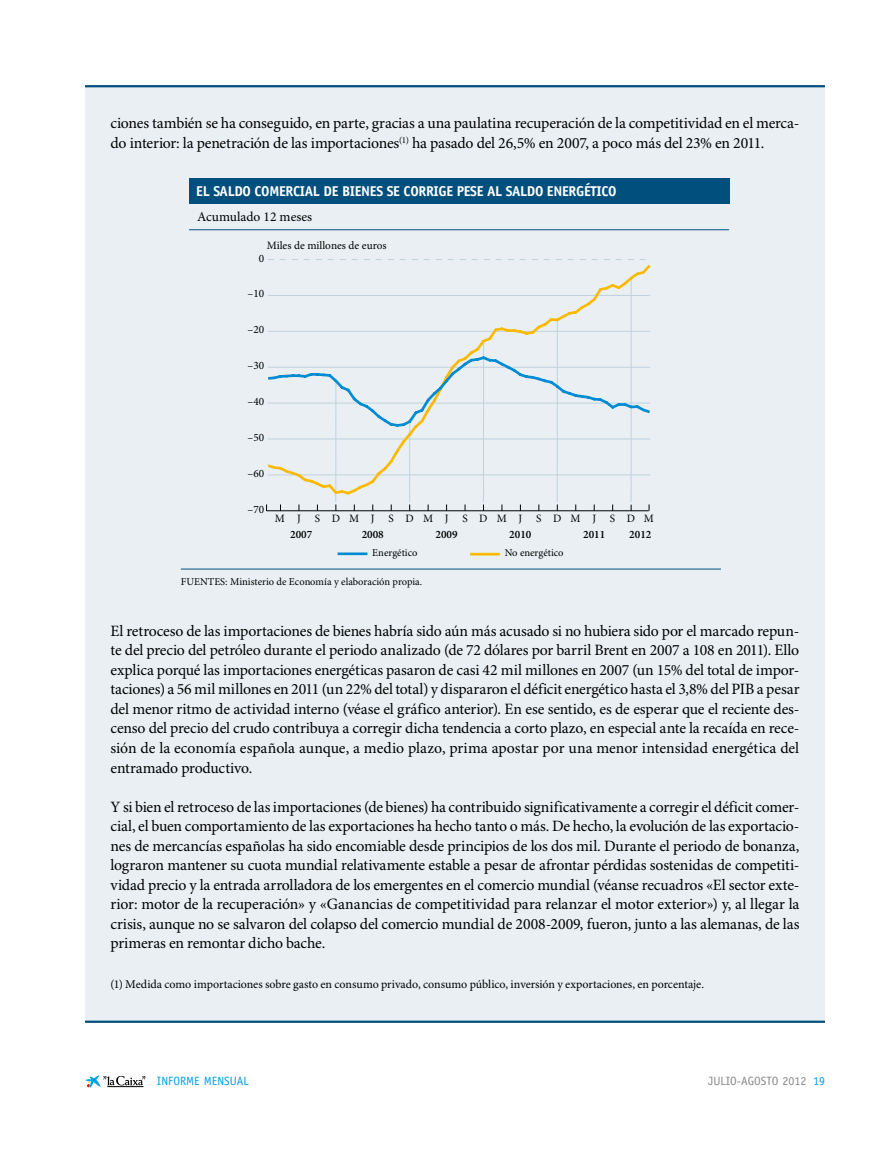
<style>
.page{position:relative;width:893px;height:1149px;background:#fff}
.page>*{position:absolute;margin:0;border:0;box-sizing:border-box;transform-origin:0 0}
.t1{font:15.75px/19.5px "Minion Pro";letter-spacing:-.01em;color:#000;text-align:justify}
.t2{font:700 14.25px "Officina Sans Std";letter-spacing:-.025em;color:#fff}
.t3{font:13.5px "Minion Pro";color:#000}
.t4{font:12px "Minion Pro";letter-spacing:-.005em;color:#000}
.t5{font:12px "Officina Sans Std";color:#878787}
.t6{font:12px "Officina Sans Std";color:#009fe3}
.t7{font:11.25px "Minion Pro";color:#000}
.t8{font:600 11.25px "Minion Pro";color:#000}
.t9{font:11.25px "Minion Pro";letter-spacing:1.035em;color:#000}
.t10{font:10.5px "Minion Pro";color:#000}
.s1{color:#009fe3}
</style>
<div class="page">
<svg style="left:85px;top:1075px;width:60px;height:12px"></svg>
<div style="left:85px;top:85px;width:740px;height:936px;background:#e9eff3"></div>
<hr style="left:85px;top:1020px;width:740px;height:2px;background:#004f7c">
<hr style="left:85px;top:85px;width:740px;height:2px;background:#004f7c">
<div style="left:189px;top:178px;width:540px;height:26px;background:#004f7c"></div>
<hr style="left:189px;top:229px;width:540px;height:1px;background:#004f7c">
<hr style="left:181px;top:568px;width:540px;height:1px;background:#004f7c">
<hr style="left:338px;top:552px;width:29px;height:3px;background:#008bd2">
<hr style="left:470px;top:552px;width:30px;height:3px;background:#fbba00">
<hr style="left:268px;top:438px;width:382px;height:1px;background:#c1d2dc">
<hr style="left:268px;top:474px;width:382px;height:1px;background:#c1d2dc">
<hr style="left:268px;top:331px;width:382px;height:1px;background:#c1d2dc">
<hr style="left:268px;top:295px;width:382px;height:1px;background:#c1d2dc">
<hr style="left:267px;top:510px;width:382px;height:1px;background:#000">
<hr style="left:631px;top:278px;width:1px;height:224px;background:#c1d2dc">
<hr style="left:557px;top:319px;width:1px;height:183px;background:#c1d2dc">
<hr style="left:483px;top:341px;width:1px;height:161px;background:#c1d2dc">
<hr style="left:409px;top:420px;width:1px;height:82px;background:#c1d2dc">
<hr style="left:336px;top:381px;width:1px;height:121px;background:#c1d2dc">
<svg style="left:267px;top:464px;width:4px;height:4px"></svg>
<svg style="left:271px;top:276px;width:376px;height:220px"></svg>
<svg style="left:268px;top:259px;width:383px;height:17px"></svg>
<svg style="left:268px;top:354px;width:382px;height:74px"></svg>
<p class="t1" style="left:111px;top:114px;width:690px">ciones también se ha conseguido, en parte, gracias a una paulatina recuperación de la competitividad en el merca&shy;do interior: la penetración de las importaciones<sup>(1)</sup> ha pasado del 26,5% en 2007, a poco más del 23% en 2011.</p>
<p class="t2" style="left:196px;top:183px;width:422px">EL SALDO COMERCIAL DE BIENES SE CORRIGE PESE AL SALDO ENERGÉTICO</p>
<p class="t3" style="left:197px;top:208px;width:116px">Acumulado 12 meses</p>
<p class="t7" style="left:267px;top:238px;width:121px">Miles de millones de euros</p>
<p class="t7" style="left:259px;top:251px;width:7px">0</p>
<p class="t7" style="left:248px;top:287px;width:18px">–10</p>
<p class="t7" style="left:248px;top:323px;width:18px">–20</p>
<p class="t7" style="left:248px;top:359px;width:18px">–30</p>
<p class="t7" style="left:248px;top:394px;width:18px">–40</p>
<p class="t7" style="left:248px;top:430px;width:18px">–50</p>
<p class="t7" style="left:248px;top:466px;width:18px">–60</p>
<p class="t7" style="left:248px;top:502px;width:18px">–70</p>
<p class="t9" style="left:275px;top:511px;width:175px">MJ SDMJ SDMJ</p>
<p class="t7" style="left:536px;top:511px;width:7px">S</p>
<p class="t7" style="left:462px;top:511px;width:61px">SDMJ</p>
<p class="t7" style="left:592px;top:511px;width:5px">J</p>
<p class="t7" style="left:553px;top:511px;width:29px">D M</p>
<p class="t7" style="left:610px;top:511px;width:45px">S DM</p>
<p class="t8" style="left:290px;top:527px;width:24px">2007</p>
<p class="t8" style="left:362px;top:527px;width:24px">2008</p>
<p class="t8" style="left:435px;top:527px;width:24px">2009</p>
<p class="t8" style="left:509px;top:527px;width:24px">2010</p>
<p class="t8" style="left:583px;top:527px;width:24px">2011</p>
<p class="t8" style="left:629px;top:527px;width:24px">2012</p>
<p class="t10" style="left:372px;top:546px;width:47px">Energético</p>
<p class="t10" style="left:505px;top:546px;width:60px">No energético</p>
<p class="t10" style="left:181px;top:575px;width:243px">FUENTES: Ministerio de Economía y elaboración propia.</p>
<p class="t1" style="left:111px;top:621px;width:690px">El retroceso de las importaciones de bienes habría sido aún más acusado si no hubiera sido por el marcado repun&shy;te del precio del petróleo durante el periodo analizado (de 72 dólares por barril Brent en 2007 a 108 en 2011). Ello explica porqué las importaciones energéticas pasaron de casi 42 mil millones en 2007 (un 15% del total de impor&shy;taciones) a 56 mil millones en 2011 (un 22% del total) y dispararon el déficit energético hasta el 3,8% del PIB a pesar del menor ritmo de actividad interno (véase el gráfico anterior). En ese sentido, es de esperar que el reciente des&shy;censo del precio del crudo contribuya a corregir dicha tendencia a corto plazo, en especial ante la recaída en rece&shy;sión de la economía española aunque, a medio plazo, prima apostar por una menor intensidad energética del entramado productivo.</p>
<p class="t1" style="left:111px;top:797px;width:690px">Y si bien el retroceso de las importaciones (de bienes) ha contribuido significativamente a corregir el déficit comer&shy;cial, el buen comportamiento de las exportaciones ha hecho tanto o más. De hecho, la evolución de las exportacio&shy;nes de mercancías españolas ha sido encomiable desde principios de los dos mil. Durante el periodo de bonanza, lograron mantener su cuota mundial relativamente estable a pesar de afrontar pérdidas sostenidas de competiti&shy;vidad precio y la entrada arrolladora de los emergentes en el comercio mundial (véanse recuadros «El sector exte&shy;rior: motor de la recuperación» y «Ganancias de competitividad para relanzar el motor exterior») y, al llegar la crisis, aunque no se salvaron del colapso del comercio mundial de 2008-2009, fueron, junto a las alemanas, de las primeras en remontar dicho bache.</p>
<p class="t4" style="left:111px;top:976px;width:595px">(1) Medida como importaciones sobre gasto en consumo privado, consumo público, inversión y exportaciones, en porcentaje.</p>
<p class="t6" style="left:157px;top:1073px;width:93px">INFORME MENSUAL</p>
<p class="t5" style="left:708px;top:1073px;width:118px">JULIO-AGOSTO 2012 <span class="s1">19</span></p>
</div>
